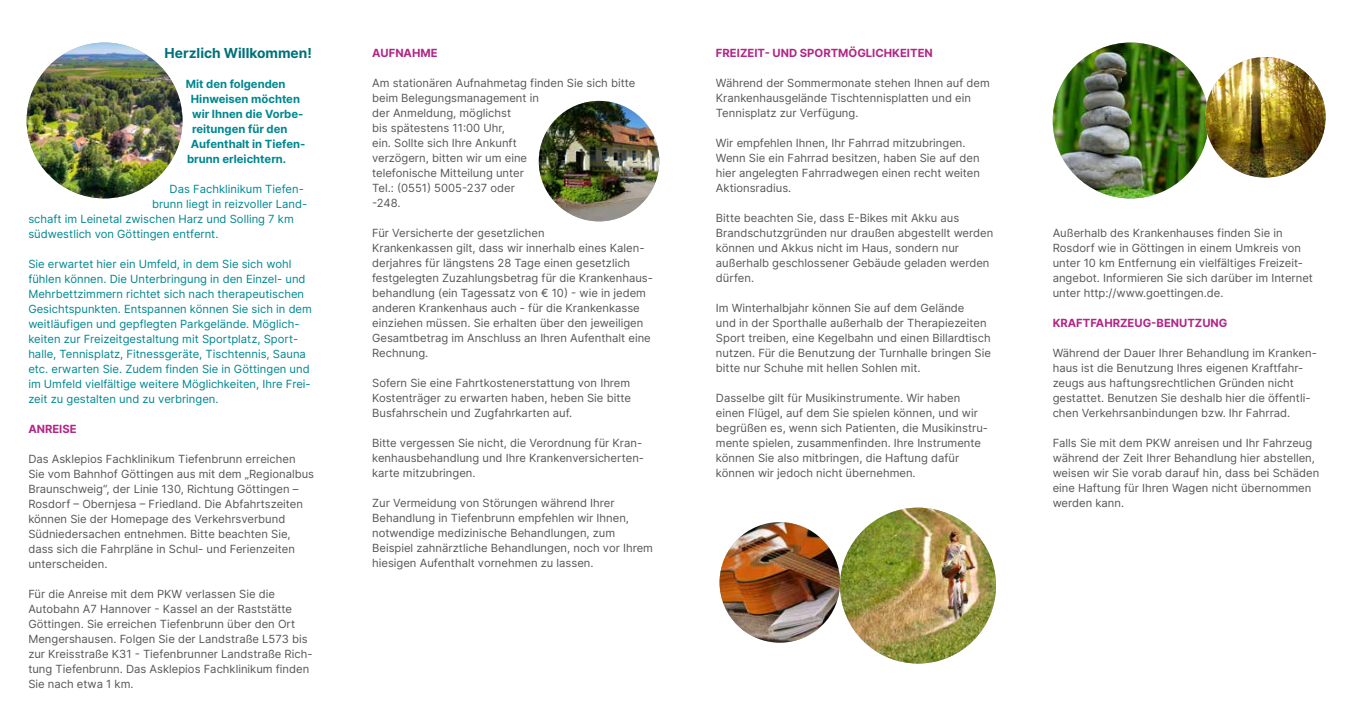
<style>
.page{position:relative;width:1354px;height:723px;background:#fff}
.page>*{position:absolute;margin:0;border:0;box-sizing:border-box;transform-origin:0 0}
.t1{font:700 13.75px "Inter";color:#007179}
.t2{font:11.25px/15px "Inter";color:#575756}
.t3{font:11.25px/15px "Inter";color:#008790}
.t4{font:700 11.25px "Inter";color:#008790}
.t5{font:700 11.25px "Inter";color:#b02786}
</style>
<div class="page">
<img style="left:840px;top:508px;width:156px;height:155px;border-radius:78px">
<img style="left:719px;top:522px;width:121px;height:121px;border-radius:60px">
<img style="left:1052px;top:43px;width:156px;height:155px;border-radius:78px">
<img style="left:1205px;top:57px;width:120px;height:121px;border-radius:60px">
<img style="left:539px;top:101px;width:120px;height:120px;border-radius:60px">
<img style="left:27px;top:43px;width:155px;height:155px;border-radius:78px">
<p class="t1" style="left:165px;top:43px;width:149px">Herzlich Willkommen!</p>
<p class="t4" style="left:186px;top:75px;width:101px">Mit den folgenden</p>
<p class="t4" style="left:191px;top:90px;width:111px">Hinweisen möchten</p>
<p class="t4" style="left:192px;top:105px;width:113px">wir Ihnen die Vorbe-</p>
<p class="t4" style="left:192px;top:120px;width:97px">reitungen für den</p>
<p class="t4" style="left:191px;top:135px;width:116px">Aufenthalt in Tiefen-</p>
<p class="t4" style="left:187px;top:150px;width:101px">brunn erleichtern.</p>
<p class="t3" style="left:170px;top:181px;width:136px">Das Fachklinikum Tiefen-</p>
<p class="t3" style="left:152px;top:196px;width:157px">brunn liegt in reizvoller Land-</p>
<p class="t3" style="left:28px;top:211px;width:267px">schaft im Leinetal zwischen Harz und Solling 7 km</p>
<p class="t3" style="left:28px;top:226px;width:192px">südwestlich von Göttingen entfernt.</p>
<p class="t3" style="left:28px;top:256px;width:285px">Sie erwartet hier ein Umfeld, in dem Sie sich wohl fühlen können. Die Unterbringung in den Einzel- und Mehrbettzimmern richtet sich nach therapeutischen Gesichtspunkten. Entspannen können Sie sich in dem weitläufigen und gepflegten Parkgelände. Möglich&shy;keiten zur Freizeitgestaltung mit Sportplatz, Sport&shy;halle, Tennisplatz, Fitnessgeräte, Tischtennis, Sauna etc. erwarten Sie. Zudem finden Sie in Göttingen und im Umfeld vielfältige weitere Möglichkeiten, Ihre Frei&shy;zeit zu gestalten und zu verbringen.</p>
<p class="t5" style="left:28px;top:420px;width:50px">ANREISE</p>
<p class="t2" style="left:28px;top:451px;width:287px">Das Asklepios Fachklinikum Tiefenbrunn erreichen Sie vom Bahnhof Göttingen aus mit dem „Regionalbus Braunschweig“, der Linie 130, Richtung Göttingen – Rosdorf – Obernjesa – Friedland. Die Abfahrtszeiten können Sie der Homepage des Verkehrsverbund Südniedersachen entnehmen. Bitte beachten Sie, dass sich die Fahrpläne in Schul- und Ferienzeiten unterscheiden.</p>
<p class="t2" style="left:28px;top:586px;width:286px">Für die Anreise mit dem PKW verlassen Sie die Autobahn A7 Hannover - Kassel an der Raststätte Göttingen. Sie erreichen Tiefenbrunn über den Ort Mengershausen. Folgen Sie der Landstraße L573 bis zur Kreisstraße K31 - Tiefenbrunner Landstraße Rich&shy;tung Tiefenbrunn. Das Asklepios Fachklinikum finden Sie nach etwa 1 km.</p>
<p class="t5" style="left:372px;top:45px;width:67px">AUFNAHME</p>
<p class="t2" style="left:372px;top:76px;width:265px">Am stationären Aufnahmetag finden Sie sich bitte beim Belegungsmanagement in<br>der Anmeldung, möglichst<br>bis spätestens 11:00 Uhr,<br>ein. Sollte sich Ihre Ankunft<br>verzögern, bitten wir um eine<br>telefonische Mitteilung unter<br>Tel.: (0551) 5005-237 oder<br>-248.</p>
<p class="t2" style="left:372px;top:226px;width:282px">Für Versicherte der gesetzlichen<br>Krankenkassen gilt, dass wir innerhalb eines Kalen&shy;derjahres für längstens 28 Tage einen gesetzlich festgelegten Zuzahlungsbetrag für die Krankenhaus&shy;behandlung (ein Tagessatz von € 10) - wie in jedem anderen Krankenhaus auch - für die Krankenkasse einziehen müssen. Sie erhalten über den jeweiligen Gesamtbetrag im Anschluss an Ihren Aufenthalt eine Rechnung.</p>
<p class="t2" style="left:372px;top:376px;width:260px;text-align:justify">Sofern Sie eine Fahrtkostenerstattung von Ihrem Kostenträger zu erwarten haben, heben Sie bitte Busfahrschein und Zugfahrkarten auf.</p>
<p class="t2" style="left:372px;top:436px;width:273px">Bitte vergessen Sie nicht, die Verordnung für Kran&shy;kenhausbehandlung und Ihre Krankenversicherten&shy;karte mitzubringen.</p>
<p class="t2" style="left:372px;top:496px;width:282px">Zur Vermeidung von Störungen während Ihrer Behandlung in Tiefenbrunn empfehlen wir Ihnen, notwendige medizinische Behandlungen, zum Beispiel zahnärztliche Behandlungen, noch vor Ihrem hiesigen Aufenthalt vornehmen zu lassen.</p>
<p class="t5" style="left:716px;top:45px;width:218px">FREIZEIT- UND SPORTMÖGLICHKEITEN</p>
<p class="t2" style="left:716px;top:76px;width:275px">Während der Sommermonate stehen Ihnen auf dem<br>Krankenhausgelände Tischtennisplatten und ein<br>Tennisplatz zur Verfügung.</p>
<p class="t2" style="left:716px;top:136px;width:266px">Wir empfehlen Ihnen, Ihr Fahrrad mitzubringen.<br>Wenn Sie ein Fahrrad besitzen, haben Sie auf den hier angelegten Fahrradwegen einen recht weiten Aktionsradius.</p>
<p class="t2" style="left:716px;top:211px;width:279px">Bitte beachten Sie, dass E-Bikes mit Akku aus Brandschutzgründen nur draußen abgestellt werden können und Akkus nicht im Haus, sondern nur außerhalb geschlossener Gebäude geladen werden dürfen.</p>
<p class="t2" style="left:716px;top:301px;width:276px">Im Winterhalbjahr können Sie auf dem Gelände<br>und in der Sporthalle außerhalb der Therapiezeiten Sport treiben, eine Kegelbahn und einen Billardtisch nutzen. Für die Benutzung der Turnhalle bringen Sie bitte nur Schuhe mit hellen Sohlen mit.</p>
<p class="t2" style="left:716px;top:390px;width:274px">Dasselbe gilt für Musikinstrumente. Wir haben einen Flügel, auf dem Sie spielen können, und wir begrüßen es, wenn sich Patienten, die Musikinstru&shy;mente spielen, zusammenfinden. Ihre Instrumente können Sie also mitbringen, die Haftung dafür können wir jedoch nicht übernehmen.</p>
<p class="t2" style="left:1052px;top:225px;width:262px">Außerhalb des Krankenhauses finden Sie in Rosdorf wie in Göttingen in einem Umkreis von unter 10 km Entfernung ein vielfältiges Freizeit&shy;angebot. Informieren Sie sich darüber im Internet unter http://www.goettingen.de.</p>
<p class="t5" style="left:1052px;top:315px;width:176px">KRAFTFAHRZEUG-BENUTZUNG</p>
<p class="t2" style="left:1052px;top:345px;width:266px">Während der Dauer Ihrer Behandlung im Kranken&shy;haus ist die Benutzung Ihres eigenen Kraftfahr&shy;zeugs aus haftungsrechtlichen Gründen nicht gestattet. Benutzen Sie deshalb hier die öffentli&shy;chen Verkehrsanbindungen bzw. Ihr Fahrrad.</p>
<p class="t2" style="left:1052px;top:435px;width:268px">Falls Sie mit dem PKW anreisen und Ihr Fahrzeug während der Zeit Ihrer Behandlung hier abstellen, weisen wir Sie vorab darauf hin, dass bei Schäden eine Haftung für Ihren Wagen nicht übernommen werden kann.</p>
</div>
